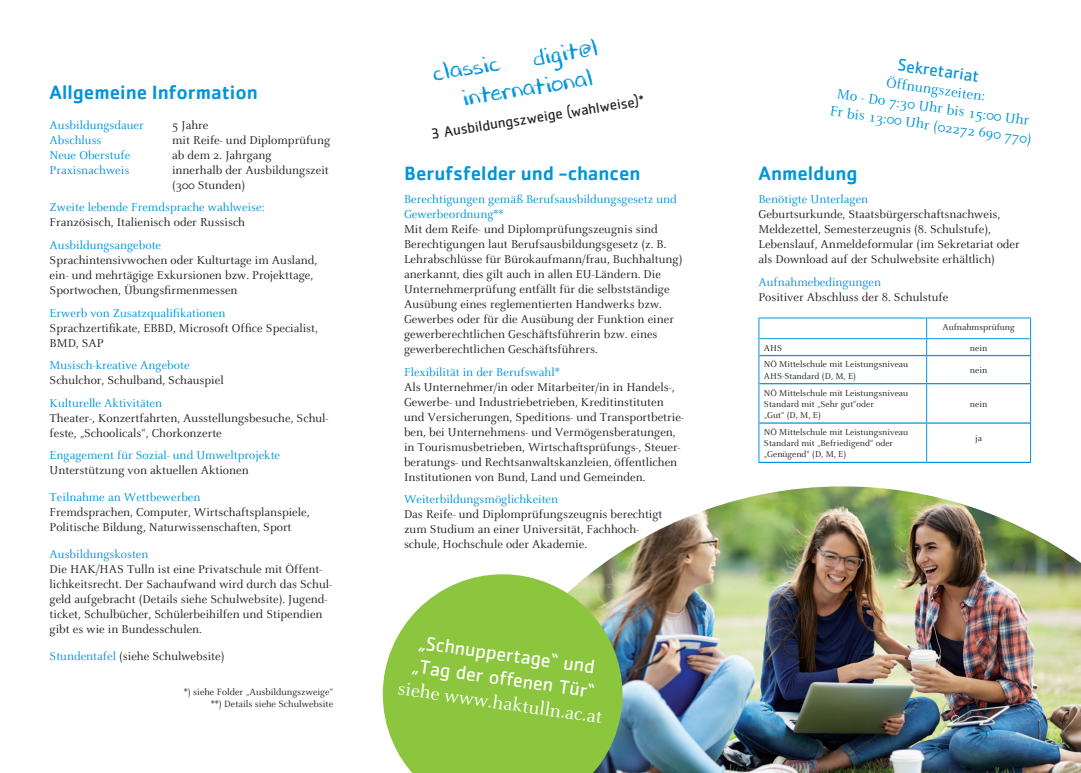
<style>
.page{position:relative;width:1081px;height:773px;background:#fff}
.page>*{position:absolute;margin:0;border:0;box-sizing:border-box;transform-origin:0 0}
.t1{font:25px/29.2px "DJBCHALKITUP";color:#0095d9}
.t2{font:500 20px "Cachet Std";color:#0095d9}
.t3{font:20px/24px "Cachet Std";color:#fff}
.t4{font:20px "Celeste";color:#fff}
.t5{font:17.5px "Cachet Std";color:#0095d9}
.t6{font:15px/18px "Celeste";color:#0095d9;text-align:center}
.t7{font:15px "Cachet Std";color:#231f20}
.t8{font:12.5px/15px "Celeste";color:#231f20}
.t9{font:12.5px/15px "Celeste";color:#0095d9}
.t10{font:10px/12px "Celeste";color:#231f20;text-align:right}
.t11{font:9.38px/11.2px "Celeste";color:#231f20}
.s1{color:#0095d9}
</style>
<div class="page">
<hr style="left:758px;top:317px;width:168px;height:1px;background:#0095d9">
<hr style="left:926px;top:317px;width:105px;height:1px;background:#0095d9">
<hr style="left:758px;top:338px;width:168px;height:1px;background:#0095d9">
<hr style="left:926px;top:338px;width:105px;height:1px;background:#0095d9">
<hr style="left:759px;top:355px;width:167px;height:1px;background:#0095d9">
<hr style="left:926px;top:355px;width:104px;height:1px;background:#0095d9">
<svg style="left:758px;top:318px;width:1px;height:65px"></svg>
<svg style="left:926px;top:318px;width:1px;height:65px"></svg>
<svg style="left:1030px;top:318px;width:1px;height:65px"></svg>
<hr style="left:759px;top:383px;width:167px;height:1px;background:#0095d9">
<hr style="left:926px;top:383px;width:104px;height:1px;background:#0095d9">
<hr style="left:759px;top:422px;width:167px;height:1px;background:#0095d9">
<hr style="left:926px;top:422px;width:104px;height:1px;background:#0095d9">
<hr style="left:758px;top:461px;width:168px;height:2px;background:#0095d9">
<hr style="left:926px;top:461px;width:105px;height:2px;background:#0095d9">
<hr style="left:758px;top:383px;width:1px;height:40px;background:#0095d9">
<hr style="left:926px;top:384px;width:1px;height:38px;background:#0095d9">
<hr style="left:1030px;top:383px;width:1px;height:40px;background:#0095d9">
<hr style="left:758px;top:423px;width:1px;height:38px;background:#0095d9">
<hr style="left:926px;top:423px;width:1px;height:38px;background:#0095d9">
<hr style="left:1030px;top:423px;width:1px;height:38px;background:#0095d9">
<img style="left:590px;top:486px;width:491px;height:286px">
<svg style="left:383px;top:574px;width:239px;height:198px;background:#96c955"></svg>
<h2 class="t2" style="left:50px;top:80px;width:210px">Allgemeine Information</h2>
<p class="t9" style="left:50px;top:118px;width:96px">Ausbildungsdauer</p>
<p class="t8" style="left:172px;top:118px;width:38px">5 Jahre</p>
<p class="t9" style="left:50px;top:133px;width:53px">Abschluss</p>
<p class="t8" style="left:172px;top:133px;width:159px">mit Reife- und Diplomprüfung</p>
<p class="t9" style="left:50px;top:148px;width:82px">Neue Oberstufe</p>
<p class="t8" style="left:172px;top:148px;width:101px">ab dem 2. Jahrgang</p>
<p class="t9" style="left:50px;top:163px;width:81px">Praxisnachweis</p>
<p class="t8" style="left:172px;top:163px;width:158px">innerhalb der Ausbildungszeit (300 Stunden)</p>
<p class="t9" style="left:50px;top:200px;width:216px">Zweite lebende Fremdsprache wahlweise:</p>
<p class="t8" style="left:50px;top:215px;width:197px">Französisch, Italienisch oder Russisch</p>
<p class="t9" style="left:50px;top:238px;width:113px">Ausbildungsangebote</p>
<p class="t8" style="left:50px;top:253px;width:269px">Sprachintensivwochen oder Kulturtage im Ausland, ein- und mehrtägige Exkursionen bzw. Projekttage,<br>Sportwochen, Übungsfirmenmessen</p>
<p class="t9" style="left:50px;top:305px;width:177px">Erwerb von Zusatzqualifikationen</p>
<p class="t8" style="left:50px;top:320px;width:270px">Sprachzertifikate, EBBD, Microsoft Office Specialist,<br>BMD, SAP</p>
<p class="t9" style="left:50px;top:358px;width:141px">Musisch-kreative Angebote</p>
<p class="t8" style="left:50px;top:373px;width:175px">Schulchor, Schulband, Schauspiel</p>
<p class="t9" style="left:50px;top:395px;width:114px">Kulturelle Aktivitäten</p>
<p class="t8" style="left:50px;top:410px;width:280px">Theater-, Konzertfahrten, Ausstellungsbesuche, Schul&shy;feste, „Schoolicals“, Chorkonzerte</p>
<p class="t9" style="left:50px;top:448px;width:232px">Engagement für Sozial- und Umweltprojekte</p>
<p class="t8" style="left:50px;top:463px;width:201px">Unterstützung von aktuellen Aktionen</p>
<p class="t9" style="left:50px;top:490px;width:152px">Teilnahme an Wettbewerben</p>
<p class="t8" style="left:50px;top:505px;width:261px">Fremdsprachen, Computer, Wirtschaftsplanspiele,<br>Politische Bildung, Naturwissenschaften, Sport</p>
<p class="t9" style="left:50px;top:547px;width:100px">Ausbildungskosten</p>
<p class="t8" style="left:50px;top:562px;width:284px">Die HAK/HAS Tulln ist eine Privatschule mit Öffent&shy;lichkeitsrecht. Der Sachaufwand wird durch das Schul&shy;geld aufgebracht (Details siehe Schulwebsite). Jugend&shy;ticket, Schulbücher, Schülerbeihilfen und Stipendien gibt es wie in Bundesschulen.</p>
<p class="t8" style="left:50px;top:649px;width:176px"><span class="s1">Stundentafel</span> (siehe Schulwebsite)</p>
<p class="t10" style="left:184px;top:686px;width:151px">*) siehe Folder „Ausbildungszweige“ **) Details siehe Schulwebsite</p>
<h1 class="t1" style="left:531px;top:43px;width:67px;rotate:-9deg">digit@l</h1>
<h1 class="t1" style="left:456px;top:55px;width:134px;text-indent:-25px;rotate:-9deg">classic international</h1>
<p class="t7" style="left:430px;top:125px;width:217px;rotate:-9deg">3 Ausbildungszweige (wahlweise)*</p>
<h2 class="t2" style="left:404px;top:161px;width:238px">Berufsfelder und -chancen</h2>
<p class="t9" style="left:404px;top:192px;width:274px">Berechtigungen gemäß Berufsausbildungsgesetz und<br>Gewerbeordnung**</p>
<p class="t8" style="left:404px;top:222px;width:280px">Mit dem Reife- und Diplomprüfungszeugnis sind Berechtigungen laut Berufsausbildungsgesetz (z. B.<br>Lehrabschlüsse für Bürokaufmann/frau, Buchhaltung) anerkannt, dies gilt auch in allen EU-Ländern. Die Unternehmerprüfung entfällt für die selbstständige Ausübung eines reglementierten Handwerks bzw.<br>Gewerbes oder für die Ausübung der Funktion einer gewerberechtlichen Geschäftsführerin bzw. eines gewerberechtlichen Geschäftsführers.</p>
<p class="t9" style="left:404px;top:364px;width:157px">Flexibilität in der Berufswahl*</p>
<p class="t8" style="left:404px;top:379px;width:281px">Als Unternehmer/in oder Mitarbeiter/in in Handels-, Gewerbe- und Industriebetrieben, Kreditinstituten und Versicherungen, Speditions- und Transportbetrie&shy;ben, bei Unternehmens- und Vermögensberatungen, in Tourismusbetrieben, Wirtschaftsprüfungs-, Steuer&shy;beratungs- und Rechtsanwaltskanzleien, öffentlichen Institutionen von Bund, Land und Gemeinden.</p>
<p class="t9" style="left:404px;top:492px;width:156px">Weiterbildungsmöglichkeiten</p>
<p class="t8" style="left:404px;top:507px;width:260px">Das Reife- und Diplomprüfungszeugnis berechtigt zum Studium an einer Universität, Fachhoch&shy;schule, Hochschule oder Akademie.</p>
<h2 class="t3" style="left:418px;top:629px;width:185px;rotate:8deg">„Schnuppertage“ und „Tag der offenen Tür“</h2>
<h2 class="t4" style="left:399px;top:677px;width:208px;rotate:8deg">siehe www.haktulln.ac.at</h2>
<h3 class="t5" style="left:899px;top:54px;width:83px;rotate:8deg">Sekretariat</h3>
<p class="t6" style="left:836px;top:67px;width:205px;rotate:8deg">Öffnungszeiten:<br>Mo - Do 7:30 Uhr bis 15:00 Uhr<br>Fr bis 13:00 Uhr (02272 690 770)</p>
<h2 class="t2" style="left:758px;top:161px;width:101px">Anmeldung</h2>
<p class="t9" style="left:758px;top:192px;width:111px">Benötigte Unterlagen</p>
<p class="t8" style="left:758px;top:207px;width:263px">Geburtsurkunde, Staatsbürgerschaftsnachweis, Meldezettel, Semesterzeugnis (8. Schulstufe), Lebenslauf, Anmeldeformular (im Sekretariat oder als Download auf der Schulwebsite erhältlich)</p>
<p class="t9" style="left:758px;top:274px;width:124px">Aufnahmebedingungen</p>
<p class="t8" style="left:758px;top:289px;width:191px">Positiver Abschluss der 8. Schulstufe</p>
<p class="t11" style="left:942px;top:321px;width:74px">Aufnahmsprüfung</p>
<p class="t11" style="left:764px;top:342px;width:20px">AHS</p>
<p class="t11" style="left:970px;top:342px;width:19px">nein</p>
<p class="t11" style="left:764px;top:359px;width:146px">NÖ Mittelschule mit Leistungsniveau<br>AHS-Standard (D, M, E)</p>
<p class="t11" style="left:970px;top:365px;width:19px">nein</p>
<p class="t11" style="left:764px;top:387px;width:146px">NÖ Mittelschule mit Leistungsniveau<br>Standard mit „Sehr gut“oder<br>„Gut“ (D, M, E)</p>
<p class="t11" style="left:970px;top:398px;width:19px">nein</p>
<p class="t11" style="left:764px;top:426px;width:146px">NÖ Mittelschule mit Leistungsniveau<br>Standard mit „Befriedigend“ oder „Genügend“ (D, M, E)</p>
<p class="t11" style="left:975px;top:432px;width:8px">ja</p>
</div>
